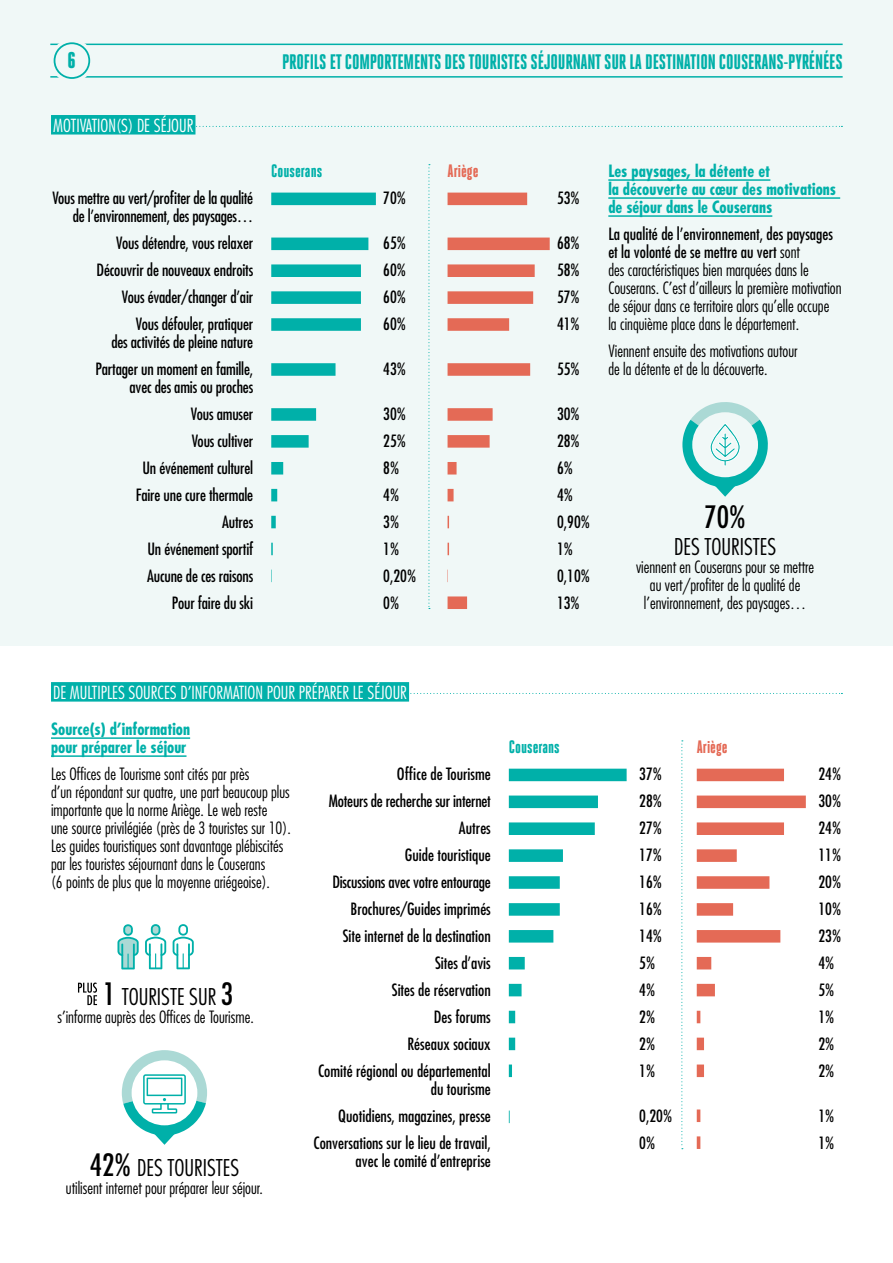
<style>
.page{position:relative;width:893px;height:1263px;background:#fff}
.page>*{position:absolute;margin:0;border:0;box-sizing:border-box;transform-origin:0 0}
.t1{font:condensed 30px "Futura Std";color:#000}
.t2{font:900 22.8px "Heroic Condensed";color:#00b0a9}
.t3{font:300 condensed 22.5px "Futura Std";color:#000}
.t4{font:800 21px "Heroic Condensed";letter-spacing:-.01em;color:#00b0a9}
.t5{font:800 18px "Heroic Condensed";color:#00b0a9}
.t6{font:800 18px "Heroic Condensed";color:#e46a56}
.t7{font:300 condensed 17.55px "Futura Std";color:#fff}
.t8{font:condensed 16.5px/27px "Futura Std";letter-spacing:-.01em;color:#000;text-align:right}
.t9{font:300 condensed 16.5px/18px "Futura Std";color:#000}
.t10{font:700 condensed 16.5px/18px "Futura Std";color:#00b0a9}
.s1{font-weight:400}
.s2{font-weight:400;font-size:30px}
</style>
<div class="page">
<div style="left:0;top:0;width:893px;height:645px;background:#f0f8f7"></div>
<svg style="left:195px;top:126px;width:647px;height:1px"></svg>
<div style="left:51px;top:115px;width:144px;height:20px;background:#00b0a9"></div>
<hr style="left:608px;top:179px;width:162px;height:2px;background:#00b0a9">
<hr style="left:608px;top:197px;width:232px;height:2px;background:#00b0a9">
<hr style="left:608px;top:215px;width:164px;height:2px;background:#00b0a9">
<svg style="left:271px;top:193px;width:105px;height:389px"></svg>
<svg style="left:448px;top:193px;width:102px;height:416px"></svg>
<svg style="left:682px;top:402px;width:86px;height:95px"></svg>
<hr style="left:51px;top:737px;width:139px;height:2px;background:#00b0a9">
<hr style="left:51px;top:755px;width:136px;height:2px;background:#00b0a9">
<svg style="left:409px;top:693px;width:433px;height:1px"></svg>
<div style="left:51px;top:682px;width:358px;height:20px;background:#00b0a9"></div>
<svg style="left:509px;top:769px;width:118px;height:354px"></svg>
<svg style="left:697px;top:769px;width:109px;height:380px"></svg>
<svg style="left:78px;top:982px;width:19px;height:23px"></svg>
<svg style="left:122px;top:1050px;width:85px;height:95px"></svg>
<svg style="left:428px;top:164px;width:2px;height:445px"></svg>
<svg style="left:681px;top:740px;width:2px;height:409px"></svg>
<svg style="left:117px;top:924px;width:22px;height:45px"></svg>
<svg style="left:173px;top:924px;width:21px;height:45px"></svg>
<svg style="left:145px;top:924px;width:21px;height:45px"></svg>
<hr style="left:50px;top:76px;width:793px;height:2px;background:#00b0a9">
<hr style="left:50px;top:44px;width:793px;height:1px;background:#00b0a9">
<svg style="left:50px;top:39px;width:43px;height:43px"></svg>
<div style="left:55px;top:43px;width:34px;height:35px;background:#f0f8f7;border-radius:50%"></div>
<div style="left:54px;top:42px;width:36px;height:37px;border:2px solid #00b0a9;border-radius:50%"></div>
<h2 class="t2" style="left:67px;top:48px;width:10px">6</h2>
<p class="t4" style="left:282px;top:50px;width:562px">PROFILS ET COMPORTEMENTS DES TOURISTES SÉJOURNANT SUR LA DESTINATION COUSERANS-PYRÉNÉES</p>
<p class="t7" style="left:53px;top:115px;width:142px">MOTIVATION(S) DE SÉJOUR</p>
<p class="t8" style="left:52px;top:189px;width:202px;line-height:18px">Vous mettre au vert/profiter de la qualité de l’environnement, des paysages…</p>
<p class="t8" style="left:97px;top:229px;width:158px">Vous détendre, vous relaxer<br>Découvrir de nouveaux endroits<br>Vous évader/changer d’air<br>Vous défouler, pratiquer</p>
<p class="t8" style="left:96px;top:328px;width:159px">des activités de pleine nature<br>Partager un moment en famille,</p>
<p class="t8" style="left:129px;top:373px;width:125px">avec des amis ou proches<br>Vous amuser<br>Vous cultiver<br>Un événement culturel<br>Faire une cure thermale<br>Autres<br>Un événement sportif<br>Aucune de ces raisons<br>Pour faire du ski</p>
<p class="t5" style="left:271px;top:161px;width:53px">Couserans</p>
<p class="t8" style="left:383px;top:184px;width:24px">70%</p>
<p class="t8" style="left:383px;top:229px;width:24px;text-align:justify">65% 60% 60% 60%</p>
<p class="t8" style="left:383px;top:355px;width:24px">43%</p>
<p class="t8" style="left:383px;top:400px;width:34px;text-align:left">30%<br>25%<br>8%<br>4%<br>3%<br>1%<br>0,20%<br>0%</p>
<p class="t6" style="left:448px;top:161px;width:32px">Ariège</p>
<p class="t8" style="left:557px;top:184px;width:24px">53%</p>
<p class="t8" style="left:557px;top:229px;width:24px;text-align:justify">68% 58% 57% 41%</p>
<p class="t8" style="left:557px;top:355px;width:24px">55%</p>
<p class="t8" style="left:557px;top:400px;width:34px;text-align:left">30%<br>28%<br>6%<br>4%<br>0,90%<br>1%<br>0,10%<br>13%</p>
<p class="t10" style="left:608px;top:162px;width:229px">Les paysages, la détente et<br>la découverte au cœur des motivations de séjour dans le Couserans</p>
<p class="t9" style="left:608px;top:225px;width:235px"><span class="s1">La qualité de l’environnement, des paysages et la volonté de se mettre au vert</span> sont<br>des caractéristiques bien marquées dans le Couserans. C’est d’ailleurs la première motivation de séjour dans ce territoire alors qu’elle occupe la cinquième place dans le département.</p>
<p class="t9" style="left:608px;top:342px;width:191px">Viennent ensuite des motivations autour de la détente et de la découverte.</p>
<h1 class="t1" style="left:704px;top:499px;width:43px">70%</h1>
<h3 class="t3" style="left:674px;top:533px;width:103px">DES TOURISTES</h3>
<p class="t9" style="left:636px;top:558px;width:180px;text-align:center">viennent en Couserans pour se mettre au vert/profiter de la qualité de l’environnement, des paysages…</p>
<p class="t7" style="left:53px;top:682px;width:355px">DE MULTIPLES SOURCES D’INFORMATION POUR PRÉPARER LE SÉJOUR</p>
<p class="t10" style="left:51px;top:720px;width:141px">Source(s) d’information pour préparer le séjour</p>
<p class="t9" style="left:51px;top:765px;width:241px">Les Offices de Tourisme sont cités par près<br>d’un répondant sur quatre, une part beaucoup plus importante que la norme Ariège. Le web reste<br>une source privilégiée (près de 3 touristes sur 10).<br>Les guides touristiques sont davantage plébiscités par les touristes séjournant dans le Couserans<br>(6 points de plus que la moyenne ariégeoise).</p>
<h3 class="t3" style="left:103px;top:983px;width:132px"><span class="s2">1</span> TOURISTE SUR <span class="s2">3</span></h3>
<p class="t9" style="left:57px;top:1008px;width:198px">s’informe auprès des Offices de Tourisme.</p>
<h3 class="t3" style="left:90px;top:1154px;width:151px"><span class="s2">42%</span> DES TOURISTES</h3>
<p class="t9" style="left:66px;top:1179px;width:199px">utilisent internet pour préparer leur séjour.</p>
<p class="t8" style="left:318px;top:760px;width:174px">Office de Tourisme<br>Moteurs de recherche sur internet<br>Autres<br>Guide touristique<br>Discussions avec votre entourage<br>Brochures/Guides imprimés<br>Site internet de la destination<br>Sites d’avis<br>Sites de réservation<br>Des forums<br>Réseaux sociaux<br>Comité régional ou départemental</p>
<p class="t8" style="left:314px;top:1075px;width:179px">du tourisme<br>Quotidiens, magazines, presse<br>Conversations sur le lieu de travail,</p>
<p class="t8" style="left:356px;top:1147px;width:137px">avec le comité d’entreprise</p>
<p class="t5" style="left:509px;top:737px;width:53px">Couserans</p>
<p class="t8" style="left:639px;top:760px;width:24px;text-align:left">37%<br>28%<br>27%<br>17%<br>16%<br>16%<br>14%<br>5%<br>4%<br>2%<br>2%<br>1%</p>
<p class="t8" style="left:639px;top:1102px;width:34px;text-align:left">0,20%<br>0%</p>
<p class="t6" style="left:697px;top:737px;width:32px">Ariège</p>
<p class="t8" style="left:818px;top:760px;width:24px;text-align:left">24%<br>30%<br>24%<br>11%<br>20%<br>10%<br>23%<br>4%<br>5%<br>1%<br>2%<br>2%</p>
<p class="t8" style="left:818px;top:1102px;width:17px;text-align:left">1%<br>1%</p>
</div>
